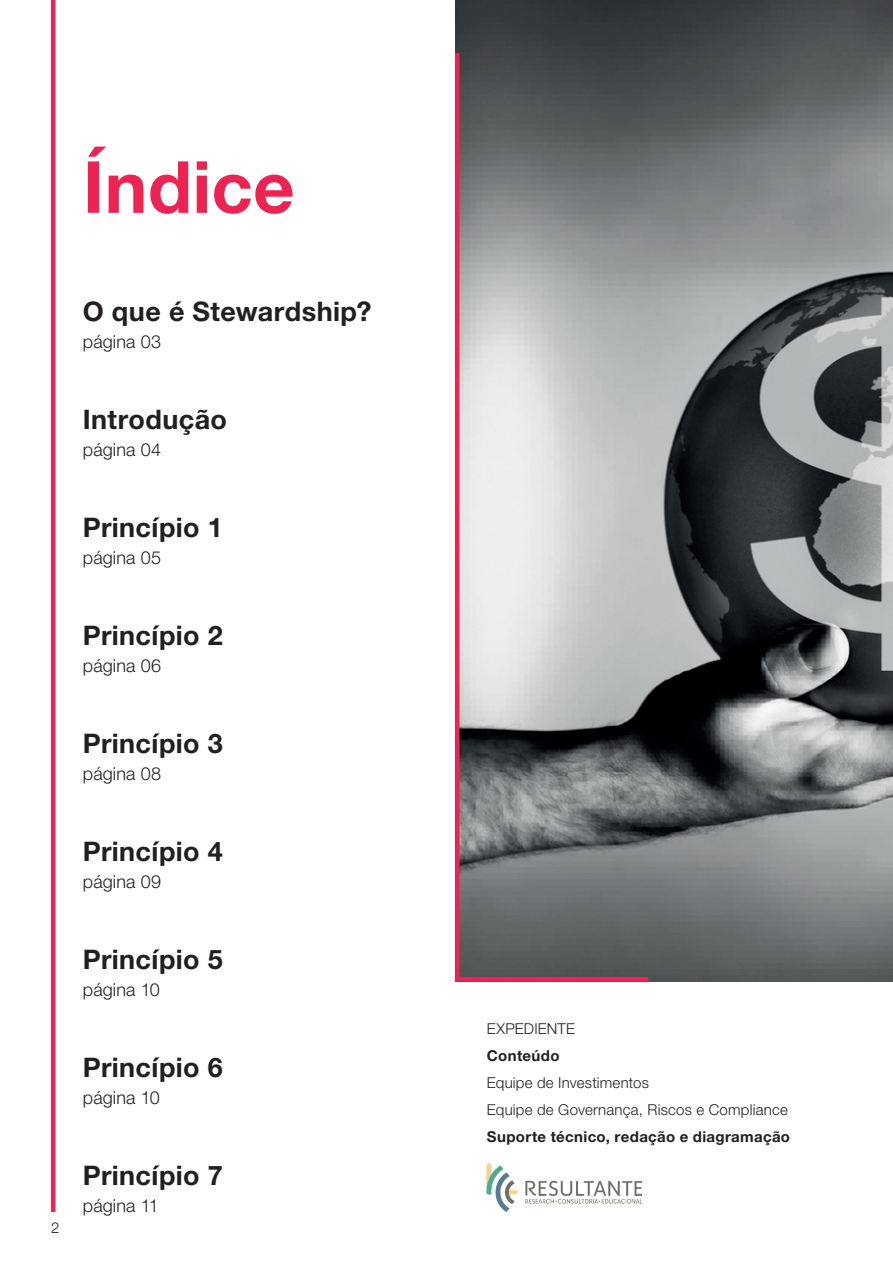
<style>
.page{position:relative;width:893px;height:1263px;background:#fff}
.page>*{position:absolute;margin:0;border:0;box-sizing:border-box;transform-origin:0 0}
.t1{font:700 72px "Helvetica Neue LT Std";letter-spacing:.01em;color:#ed2452}
.t2{font:700 27px "Helvetica Neue LT Std";letter-spacing:.015em;color:#231f20}
.t3{font:300 18px "Helvetica Neue LT Std";letter-spacing:.005em;color:#231f20}
.t4{font:300 15px/27px "Helvetica Neue LT Std";letter-spacing:.015em;color:#231f20}
.t5{font:700 15px "Helvetica Neue LT Std";letter-spacing:.025em;color:#231f20}
</style>
<div class="page">
<img style="left:455px;top:0;width:438px;height:981px">
<div style="left:51px;top:0;width:5px;height:1212px;background:#ed2452"></div>
<hr style="left:455px;top:53px;width:4px;height:928px;background:#ed2452">
<hr style="left:455px;top:977px;width:193px;height:4px;background:#ed2452">
<img style="left:487px;top:1163px;width:155px;height:48px">
<h1 class="t1" style="left:83px;top:143px;width:213px">Índice</h1>
<p class="t4" style="left:51px;top:1214px;width:10px">2</p>
<p class="t2" style="left:83px;top:294px;width:290px">O que é Stewardship?</p>
<p class="t3" style="left:83px;top:330px;width:80px">página 03</p>
<p class="t2" style="left:83px;top:402px;width:145px">Introdução</p>
<p class="t3" style="left:83px;top:438px;width:80px">página 04</p>
<p class="t2" style="left:83px;top:510px;width:141px">Princípio 1</p>
<p class="t3" style="left:83px;top:546px;width:80px">página 05</p>
<p class="t2" style="left:83px;top:618px;width:141px">Princípio 2</p>
<p class="t3" style="left:83px;top:654px;width:80px">página 06</p>
<p class="t2" style="left:83px;top:726px;width:141px">Princípio 3</p>
<p class="t3" style="left:83px;top:762px;width:80px">página 08</p>
<p class="t2" style="left:83px;top:834px;width:141px">Princípio 4</p>
<p class="t3" style="left:83px;top:870px;width:80px">página 09</p>
<p class="t2" style="left:83px;top:942px;width:141px">Princípio 5</p>
<p class="t3" style="left:83px;top:978px;width:78px">página 10</p>
<p class="t2" style="left:83px;top:1050px;width:141px">Princípio 6</p>
<p class="t3" style="left:83px;top:1086px;width:78px">página 10</p>
<p class="t2" style="left:83px;top:1158px;width:141px">Princípio 7</p>
<p class="t3" style="left:83px;top:1194px;width:77px">página 11</p>
<p class="t4" style="left:487px;top:1015px;width:90px">EXPEDIENTE</p>
<p class="t5" style="left:487px;top:1046px;width:74px">Conteúdo</p>
<p class="t4" style="left:487px;top:1069px;width:303px">Equipe de Investimentos<br>Equipe de Governança, Riscos e Compliance</p>
<p class="t5" style="left:487px;top:1127px;width:305px">Suporte técnico, redação e diagramação</p>
</div>
